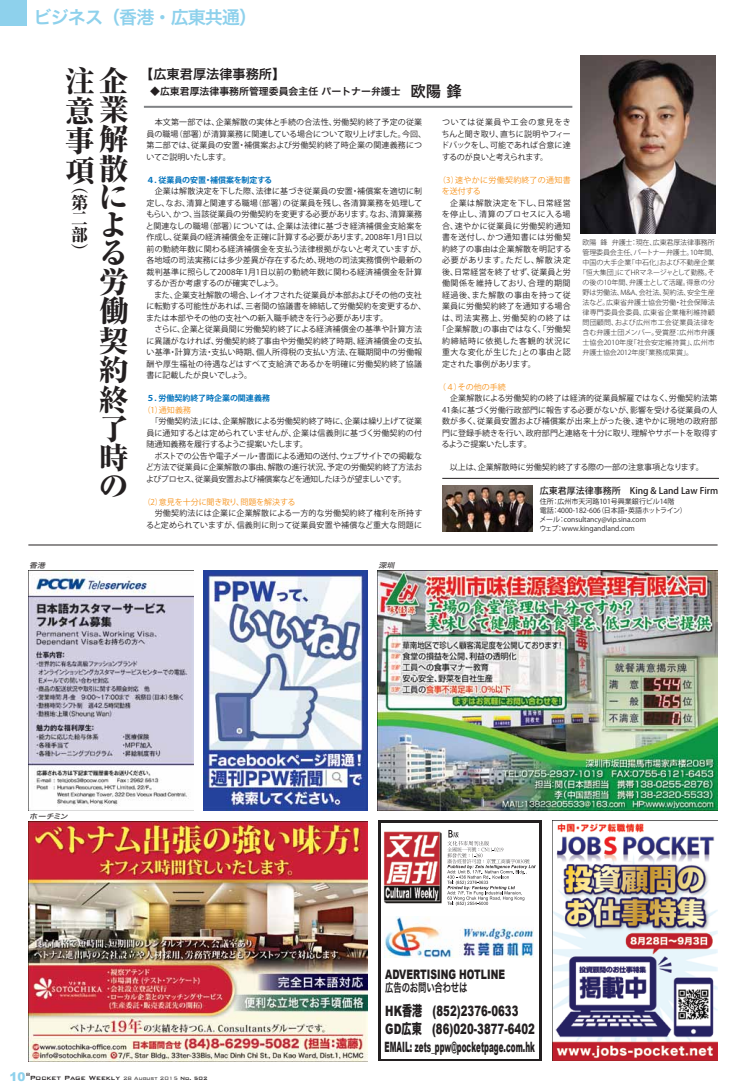
<style>
.page{position:relative;width:746px;height:1089px;background:#fff}
.page>*{position:absolute;margin:0;border:0;box-sizing:border-box;transform-origin:0 0}
.t1{font:800 30px/28.8px "Ryumin Pro";color:#231f20;text-align:justify}
.t2{font:18px "Hira Kaku Pro W6";letter-spacing:-.05em;color:#8ed1ec}
.t3{font:800 17px/16.7px "Ryumin Pro";color:#231f20;text-align:justify}
.t4{font:900 14.3px/17.8px "Arial";letter-spacing:.005em;color:#231f20;scale:.71 1}
.t5{font:13.2px "Hiragino Sans GB W6";color:#231f20}
.t6{font:900 13.1px "Arial";color:#231f20;scale:.71 1}
.t7{font:11.9px "Hira Kaku Pro W6";letter-spacing:-.02em;color:#231f20;scale:.71 1}
.t8{font:9.9px "Hiragino Sans GB W6";color:#231f20}
.t9{font:500 9px "Koz Go Pr 6 N";color:#231f20}
.t10{font:8px/11.5px "Koz Go Pr 6 N";letter-spacing:.005em;color:#231f20}
.t11{font:500 8px "Bank Gothic";color:#231f20}
.t12{font:8px "Koz Go Pr 6 N";letter-spacing:-.05em;color:#231f20}
.t13{font:8px "Koz Go Pr 6 N";letter-spacing:.05em;color:#231f20}
.t14{font:8px "Koz Go Pr 6 N";letter-spacing:.07em;color:#231f20}
.t15{font:8px "Koz Go Pr 6 N";letter-spacing:.03em;color:#f7941e}
.t16{font:8px "Koz Go Pr 6 N";letter-spacing:.025em;color:#231f20}
.t17{font:700 8px "Koz Go Pr 6 N";color:#0072bc}
.t18{font:8px "Koz Go Pr 6 N";letter-spacing:.04em;color:#231f20}
.t19{font:8px "Koz Go Pr 6 N";letter-spacing:.11em;color:#231f20}
.t20{font:8px "Koz Go Pr 6 N";letter-spacing:.055em;color:#231f20}
.t21{font:8px "Koz Go Pr 6 N";letter-spacing:.075em;color:#231f20}
.t22{font:8px "Koz Go Pr 6 N";letter-spacing:.06em;color:#231f20}
.t23{font:8px "Koz Go Pr 6 N";letter-spacing:.09em;color:#231f20}
.t24{font:italic 7.1px "Hira Kaku Pro W6";color:#231f20;scale:1.12 1}
.t25{font:300 7px "Koz Go Pr 6 N";color:#231f20}
.t26{font:7px/9px "Koz Go Pr 6 N";color:#231f20}
.t27{font:300 7px "Koz Go Pr 6 N";letter-spacing:-.02em;color:#231f20}
.t28{font:300 7px "Koz Go Pr 6 N";letter-spacing:-.03em;color:#231f20}
.t29{font:300 7px "Koz Go Pr 6 N";letter-spacing:.025em;color:#231f20}
.t30{font:300 7px "Koz Go Pr 6 N";letter-spacing:.03em;color:#231f20}
.t31{font:300 6px "Bank Gothic";color:#231f20}
.s1{font-size:15.4px}
.s2{font-weight:700;color:#0072bc}
.s3{color:#f7941e}
.s4{font-family:"Arial";font-weight:900;font-size:12px;color:#8ed1ec}
.s5{font-weight:300;font-size:6.4px}
.s6{font-size:6.4px}
.s7{font-family:"Hira Kaku Std W8";font-weight:400}
</style>
<div class="page">
<img style="left:28px;top:570px;width:165px;height:240px">
<img style="left:377px;top:570px;width:340px;height:240px">
<svg style="left:378px;top:820px;width:163px;height:240px;fill:#231f20"></svg>
<div style="left:381px;top:822px;width:157px;height:236px;background:#fff"></div>
<img style="left:383px;top:831px;width:59px;height:72px">
<img style="left:384px;top:916px;width:150px;height:41px">
<svg style="left:447px;top:830px;width:88px;height:75px"></svg>
<img style="left:203px;top:570px;width:165px;height:240px">
<img style="left:28px;top:821px;width:340px;height:240px">
<img style="left:552px;top:820px;width:165px;height:240px">
<hr style="left:144px;top:106px;width:428px;height:2px;background:#808285">
<hr style="left:28px;top:544px;width:689px;height:1px;background:#231f20">
<img style="left:581px;top:56px;width:134px;height:178px">
<hr style="left:442px;top:478px;width:276px;height:1px;background:#231f20">
<img style="left:442px;top:486px;width:90px;height:45px">
<div style="left:0;top:0;width:26px;height:25px;background:#8ed1ec"></div>
<p class="t2" style="left:34px;top:0;width:225px">ビジネス（香港・広東共通）</p>
<p class="t1" style="left:65px;top:63px;width:64px;line-height:30px">注企意業事解項</p>
<p class="t1" style="left:99px;top:152px;width:31px;text-align:left">散による労働契約終了時の</p>
<p class="t3" style="left:71px;top:176px;width:18px">（第二部）</p>
<p class="t5" style="left:140px;top:66px;width:146px">【広東君厚法律事務所】</p>
<p class="t8" style="left:140px;top:85px;width:323px">　◆広東君厚法律事務所管理委員会主任 パートナー弁護士 <span class="s1">欧陽 鋒</span></p>
<p class="t10" style="left:146px;top:117px;width:281px">　本文第一部では、企業解散の実体と手続の合法性、労働契約終了予定の従業員の職場（部署）が清算業務に関連している場合について取り上げました。今回、第二部では、従業員の安置・補償案および労働契約終了時企業の関連義務についてご説明いたします。</p>
<p class="t10" style="left:146px;top:174px;width:281px"><span class="s2">４．従業員の安置・補償案を制定する<br></span>　企業は解散決定を下した際、法律に基づき従業員の安置・補償案を適切に制定し、なお、清算と関連する職場（部署）の従業員を残し、各清算業務を処理してもらい、かつ、当該従業員の労働契約を変更する必要があります。なお、清算業務と関連なしの職場（部署）については、企業は法律に基づき経済補償金支給案を作成し、従業員の経済補償金を正確に計算する必要があります。2008年1月1日以前の勤続年数に関わる経済補償金を支払う法律根拠がないと考えていますが、各地域の司法実務には多少差異が存在するため、現地の司法実務慣例や最新の裁判基準に照らして2008年1月1日以前の勤続年数に関わる経済補償金を計算するか否か考慮するのが確実でしょう。<br>　また、企業支社解散の場合、レイオフされた従業員が本部およびその他の支社に転勤する可能性があれば、三者間の協議書を締結して労働契約を変更するか、または本部やその他の支社への新入職手続きを行う必要があります。<br>　さらに、企業と従業員間に労働契約終了による経済補償金の基準や計算方法に異議がなければ、労働契約終了事由や労働契約終了時期、経済補償金の支払い基準・計算方法・支払い時期、個人所得税の支払い方法、在職期間中の労働報酬や厚生福祉の待遇などはすべて支給済であるかを明確に労働契約終了協議書に記載したが良いでしょう。</p>
<p class="t17" style="left:146px;top:394px;width:125px">５．労働契約終了時企業の関連義務</p>
<p class="t15" style="left:143px;top:405px;width:50px">（1）通知義務</p>
<p class="t10" style="left:146px;top:415px;width:277px">　「労働契約法」には、企業解散による労働契約終了時に、企業は繰り上げて従業</p>
<p class="t10" style="left:146px;top:427px;width:277px">員に通知するとは定められていませんが、企業は信義則に基づく労働契約の付</p>
<p class="t10" style="left:146px;top:438px;width:163px">随通知義務を履行するようご提案いたします。</p>
<p class="t10" style="left:146px;top:450px;width:277px">　ポストでの公告や電子メール・書面による通知の送付、ウェブサイトでの掲載な</p>
<p class="t10" style="left:146px;top:461px;width:278px">ど方法で従業員に企業解散の事由、解散の進行状況、予定の労働契約終了方法お</p>
<p class="t12" style="left:146px;top:474px;width:262px">よびプロセス、従業員安置および補償案などを通知したほうが望ましいです。</p>
<p class="t10" style="left:146px;top:496px;width:278px;text-indent:-3px"><span class="s3">（2）意見を十分に聞き取り、問題を解決する<br></span>　労働契約法には企業に企業解散による一方的な労働契約終了権利を所持すると定められていますが、信義則に則って従業員安置や補償など重大な問題に</p>
<p class="t10" style="left:441px;top:116px;width:131px;text-align:justify">ついては従業員や工会の意見をきちんと聞き取り、直ちに説明やフィードバックをし、可能であれば合意に達するのが良いと考えられます。</p>
<p class="t15" style="left:438px;top:175px;width:134px">（3）速やかに労働契約終了の通知書</p>
<p class="t15" style="left:442px;top:187px;width:41px">を送付する</p>
<p class="t22" style="left:450px;top:198px;width:122px">企業は解散決定を下し、日常経営</p>
<p class="t13" style="left:442px;top:209px;width:130px">を停止し、清算のプロセスに入る場</p>
<p class="t18" style="left:442px;top:221px;width:130px">合、速やかに従業員に労働契約通知</p>
<p class="t13" style="left:442px;top:232px;width:130px">書を送付し、かつ通知書には労働契</p>
<p class="t10" style="left:442px;top:243px;width:130px">約終了の事由は企業解散を明記する</p>
<p class="t19" style="left:442px;top:255px;width:130px">必要があります。ただし、解散決定</p>
<p class="t10" style="left:442px;top:266px;width:130px">後、日常経営を終了せず、従業員と労</p>
<p class="t14" style="left:442px;top:278px;width:130px">働関係を維持しており、合理的期間</p>
<p class="t20" style="left:442px;top:290px;width:130px">経過後、また解散の事由を持って従</p>
<p class="t10" style="left:442px;top:300px;width:130px">業員に労働契約終了を通知する場合</p>
<p class="t21" style="left:442px;top:313px;width:130px">は、司法実務上、労働契約の終了は</p>
<p class="t16" style="left:438px;top:324px;width:134px">「企業解散」の事由ではなく、「労働契</p>
<p class="t23" style="left:442px;top:336px;width:130px">約締結時に依拠した客観的状況に</p>
<p class="t14" style="left:442px;top:347px;width:130px">重大な変化が生じた」との事由と認</p>
<p class="t10" style="left:442px;top:358px;width:95px">定された事例があります。</p>
<p class="t10" style="left:441px;top:381px;width:278px;text-indent:-3px"><span class="s3">（４）その他の手続<br></span>　企業解散による労働契約の終了は経済的従業員解雇ではなく、労働契約法第<br>41条に基づく労働行政部門に報告する必要がないが、影響を受ける従業員の人数が多く、従業員安置および補償案が出来上がった後、速やかに現地の政府部門に登録手続きを行い、政府部門と連絡を十分に取り、理解やサポートを取得するようご提案いたします。</p>
<p class="t10" style="left:442px;top:461px;width:263px">　以上は、企業解散時に労働契約終了する際の一部の注意事項となります。</p>
<p class="t27" style="left:582px;top:239px;width:134px">欧陽 鋒 弁護士：現在、広東君厚法律事務所</p>
<p class="t25" style="left:582px;top:249px;width:137px">管理委員会主任、パートナー弁護士。10年間、</p>
<p class="t25" style="left:582px;top:259px;width:134px">中国の大手企業「中石化」および不動産企業</p>
<p class="t28" style="left:579px;top:269px;width:137px">「恒大集団」にてHRマネージャとして勤務。そ</p>
<p class="t25" style="left:582px;top:279px;width:134px">の後の10年間、弁護士として活躍。得意の分</p>
<p class="t25" style="left:582px;top:289px;width:134px">野は労働法、M&amp;A、会社法、契約法、安全生産</p>
<p class="t25" style="left:582px;top:299px;width:134px">法など。広東省弁護士協会労働・社会保障法</p>
<p class="t29" style="left:582px;top:309px;width:134px">律専門委員会委員、広東省企業権利維持顧</p>
<p class="t30" style="left:582px;top:319px;width:134px">問団顧問、および広州市工会従業員法律を</p>
<p class="t25" style="left:582px;top:329px;width:134px">含む弁護士団メンバー。受賞歴：広州市弁護</p>
<p class="t25" style="left:582px;top:339px;width:134px">士協会2010年度「社会安定維持賞」、広州市</p>
<p class="t27" style="left:582px;top:349px;width:112px">弁護士協会2012年度「業務成果賞」。</p>
<p class="t9" style="left:540px;top:485px;width:180px">広東君厚法律事務所　King &amp; Land Law Firm</p>
<p class="t26" style="left:539px;top:497px;width:149px">住所：広州市天河路101号興業銀行ビル14階<br>電話：4000-182-606（日本語・英語ホットライン）メール：consultancy@vip.sina.com<br>ウェブ：www.kingandland.com</p>
<p class="t24" style="left:29px;top:558px;width:18px">香港</p>
<p class="t24" style="left:378px;top:558px;width:18px">深圳</p>
<p class="t24" style="left:30px;top:810px;width:38px">ホーチミン</p>
<p class="t11" style="left:9px;top:1071px;width:200px"><span class="s4">10</span> Pocket Page Weekly <span class="s5">28 August 2015</span> <span class="s6">No. 502</span></p>
<p class="t31" style="left:26px;top:1069px;width:6px">B</p>
<p class="t6" style="left:385px;top:966px;width:170px">ADVERTISING HOTLINE</p>
<p class="t7" style="left:385px;top:977px;width:117px">広告のお問い合わせは</p>
<p class="t4" style="left:384px;top:1002px;width:213px">HK<span class="s7">香港</span> (852)2376-0633<br>GD<span class="s7">広東</span> (86)020-3877-6402<br>EMAIL: zets_ppw@pocketpage.com.hk</p>
</div>
